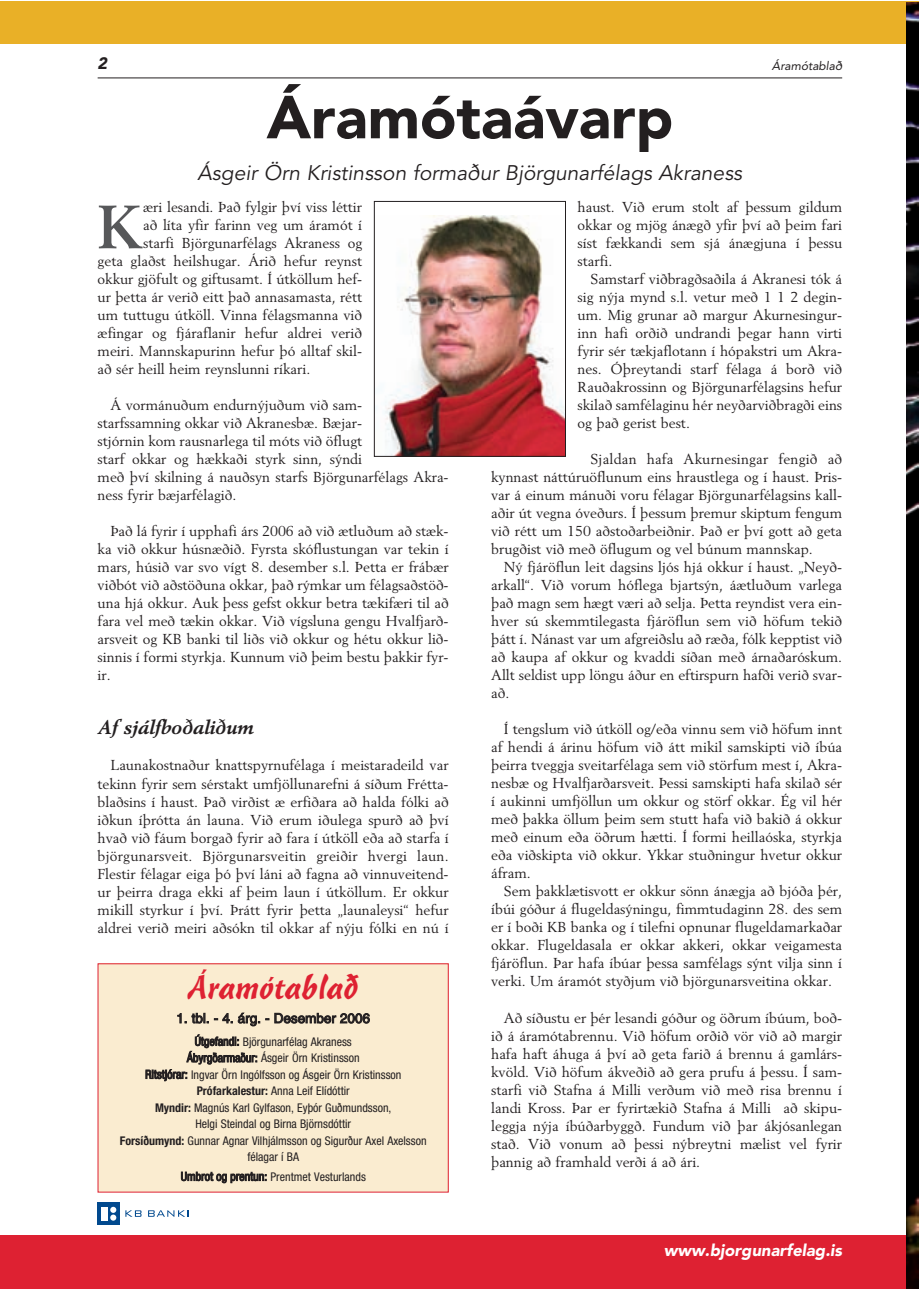
<style>
.page{position:relative;width:919px;height:1289px;background:#fff}
.page>*{position:absolute;margin:0;border:0;box-sizing:border-box;transform-origin:0 0}
.t1{font:700 60.15px "Berling";color:#57585a}
.t2{font:900 60px "Avenir";color:#231f20}
.t3{font:33px "Cascade Script";color:#de2132}
.t4{font:italic 21px "Avenir";color:#231f20}
.t5{font:italic 700 19.5px "Berling";color:#231f20}
.t6{font:italic 900 16.5px "Avenir";color:#fff}
.t7{font:italic 900 16.5px "Avenir";color:#231f20}
.t8{font:14.25px/18px "Berling";color:#231f20;text-align:justify}
.t9{font:13.5px "Helvetica IS";color:#231f20}
.t10{font:condensed 12px/16.5px "Helvetica Neue";color:#231f20;text-align:center}
.t11{font:italic 12px "Avenir";color:#231f20}
.s1{font-weight:700}
</style>
<div class="page">
<div style="left:0;top:1234px;width:918px;height:54px;background:#de2132"></div>
<div style="left:0;top:1px;width:918px;height:43px;background:#e9b027"></div>
<hr style="left:98px;top:78px;width:744px;height:1px;background:#231f20">
<svg style="left:125px;top:1210px;width:16px;height:6px"></svg>
<svg style="left:148px;top:1210px;width:40px;height:6px"></svg>
<div style="left:98px;top:1202px;width:22px;height:22px;background:#01498e"></div>
<svg style="left:110px;top:1206px;width:6px;height:14px"></svg>
<div style="left:102px;top:1206px;width:6px;height:14px;background:#fff"></div>
<img style="left:385px;top:215px;width:178px;height:239px">
<div style="left:374px;top:201px;width:191px;height:255px;border:1px solid #231f20"></div>
<div style="left:98px;top:963px;width:350px;height:229px;background:#faecd0"></div>
<div style="left:98px;top:963px;width:350px;height:229px;border:1px solid #de2132"></div>
<img style="left:905px;top:3px;width:13px;height:1285px">
<p class="t7" style="left:98px;top:57px;width:11px">2</p>
<p class="t11" style="left:771px;top:61px;width:72px">Áramótablað</p>
<h2 class="t2" style="left:266px;top:93px;width:408px">Áramótaávarp</h2>
<h3 class="t4" style="left:197px;top:164px;width:546px">Ásgeir Örn Kristinsson formaður Björgunarfélags Akraness</h3>
<h1 class="t1" style="left:98px;top:202px;width:47px">K</h1>
<p class="t8" style="left:143px;top:199px;width:220px">æri lesandi. Það fylgir því viss léttir</p>
<p class="t8" style="left:143px;top:217px;width:220px">að líta yfir farinn veg um áramót í</p>
<p class="t8" style="left:143px;top:235px;width:220px">starfi Björgunarfélags Akraness og</p>
<p class="t8" style="left:98px;top:253px;width:266px">geta glaðst heilshugar. Árið hefur reynst</p>
<p class="t8" style="left:98px;top:271px;width:266px">okkur gjöfult og giftusamt. Í útköllum hef-</p>
<p class="t8" style="left:98px;top:289px;width:266px">ur þetta ár verið eitt það annasamasta, rétt</p>
<p class="t8" style="left:98px;top:307px;width:266px">um tuttugu útköll. Vinna félagsmanna við</p>
<p class="t8" style="left:98px;top:325px;width:266px">æfingar og fjáraflanir hefur aldrei verið</p>
<p class="t8" style="left:98px;top:343px;width:266px">meiri. Mannskapurinn hefur þó alltaf skil-</p>
<p class="t8" style="left:98px;top:361px;width:214px">að sér heill heim reynslunni ríkari.</p>
<p class="t8" style="left:98px;top:397px;width:352px;text-align:left;text-indent:13px">Á vormánuðum endurnýjuðum við sam&shy;starfssamning okkar við Akranesbæ. Bæjar-<br>stjórnin kom rausnarlega til móts við öflugt<br>starf okkar og hækkaði styrk sinn, sýndi<br>með því skilning á nauðsyn starfs Björgunarfélags Akra&shy;ness fyrir bæjarfélagið.</p>
<p class="t8" style="left:98px;top:523px;width:352px;text-indent:13px">Það lá fyrir í upphafi árs 2006 að við ætluðum að stæk&shy;ka við okkur húsnæðið. Fyrsta skóflustungan var tekin í mars, húsið var svo vígt 8. desember s.l. Þetta er frábær viðbót við aðstöðuna okkar, það rýmkar um félagsaðstöð&shy;una hjá okkur. Auk þess gefst okkur betra tækifæri til að fara vel með tækin okkar. Við vígsluna gengu Hvalfjarð&shy;arsveit og KB banki til liðs við okkur og hétu okkur lið&shy;sinnis í formi styrkja. Kunnum við þeim bestu þakkir fyr&shy;ir.</p>
<h3 class="t5" style="left:98px;top:719px;width:157px">Af sjálfboðaliðum</h3>
<p class="t8" style="left:98px;top:757px;width:352px;text-indent:13px">Launakostnaður knattspyrnufélaga í meistaradeild var tekinn fyrir sem sérstakt umfjöllunarefni á síðum Frétta&shy;blaðsins í haust. Það virðist æ erfiðara að halda fólki að iðkun íþrótta án launa. Við erum iðulega spurð að því hvað við fáum borgað fyrir að fara í útköll eða að starfa í björgunarsveit. Björgunarsveitin greiðir hvergi laun.<br>Flestir félagar eiga þó því láni að fagna að vinnuveitend&shy;ur þeirra draga ekki af þeim laun í útköllum. Er okkur mikill styrkur í því. Þrátt fyrir þetta „launaleysi“ hefur aldrei verið meiri aðsókn til okkar af nýju fólki en nú í</p>
<h3 class="t3" style="left:188px;top:973px;width:172px">Áramótablað</h3>
<p class="t9" style="left:176px;top:1013px;width:195px">1. tbl. - 4. árg. - Desember 2006</p>
<p class="t10" style="left:120px;top:1034px;width:308px">Útgefandi: Björgunarfélag Akraness<br>Ábyrg›arma›ur: Ásgeir Örn Kristinsson<br>Ritstjórar: Ingvar Örn Ingólfsson og Ásgeir Örn Kristinsson <span class="s1">Prófarkalestur:</span> Anna Leif Elídóttir<br><span class="s1">Myndir:</span> Magnús Karl Gylfason, Eyflór Gu›mundsson,<br>Helgi Steindal og Birna Björnsdóttir<br><span class="s1">Forsí›umynd:</span> Gunnar Agnar Vilhjálmsson og Sigur›ur Axel Axelsson félagar í BA</p>
<p class="t10" style="left:181px;top:1169px;width:186px">Umbrot og prentun: Prentmet Vesturlands</p>
<p class="t8" style="left:577px;top:199px;width:266px">haust. Við erum stolt af þessum gildum okkar og mjög ánægð yfir því að þeim fari síst fækkandi sem sjá ánægjuna í þessu starfi.</p>
<p class="t8" style="left:577px;top:271px;width:266px;text-indent:13px">Samstarf viðbragðsaðila á Akranesi tók á sig nýja mynd s.l. vetur með 1 1 2 degin&shy;um. Mig grunar að margur Akurnesingur&shy;inn hafi orðið undrandi þegar hann virti fyrir sér tækjaflotann í hópakstri um Akra&shy;nes. Óþreytandi starf félaga á borð við Rauðakrossinn og Björgunarfélagsins hefur skilað samfélaginu hér neyðarviðbragði eins og það gerist best.</p>
<p class="t8" style="left:491px;top:451px;width:352px;text-indent:99px">Sjaldan hafa Akurnesingar fengið að kynnast náttúruöflunum eins hraustlega og í haust. Þris&shy;var á einum mánuði voru félagar Björgunarfélagsins kall&shy;aðir út vegna óveðurs. Í þessum þremur skiptum fengum við rétt um 150 aðstoðarbeiðnir. Það er því gott að geta brugðist við með öflugum og vel búnum mannskap.</p>
<p class="t8" style="left:491px;top:559px;width:352px;text-indent:13px">Ný fjáröflun leit dagsins ljós hjá okkur í haust. „Neyð&shy;arkall“. Við vorum hóflega bjartsýn, áætluðum varlega það magn sem hægt væri að selja. Þetta reyndist vera ein&shy;hver sú skemmtilegasta fjáröflun sem við höfum tekið þátt í. Nánast var um afgreiðslu að ræða, fólk kepptist við að kaupa af okkur og kvaddi síðan með árnaðaróskum.<br>Allt seldist upp löngu áður en eftirspurn hafði verið svar&shy;að.</p>
<p class="t8" style="left:491px;top:721px;width:352px;text-indent:13px">Í tengslum við útköll og/eða vinnu sem við höfum innt af hendi á árinu höfum við átt mikil samskipti við íbúa þeirra tveggja sveitarfélaga sem við störfum mest í, Akra&shy;nesbæ og Hvalfjarðarsveit. Þessi samskipti hafa skilað sér í aukinni umfjöllun um okkur og störf okkar. Ég vil hér með þakka öllum þeim sem stutt hafa við bakið á okkur með einum eða öðrum hætti. Í formi heillaóska, styrkja eða viðskipta við okkur. Ykkar stuðningur hvetur okkur áfram.</p>
<p class="t8" style="left:491px;top:883px;width:352px;text-indent:13px">Sem þakklætisvott er okkur sönn ánægja að bjóða þér, íbúi góður á flugeldasýningu, fimmtudaginn 28. des sem er í boði KB banka og í tilefni opnunar flugeldamarkaðar okkar. Flugeldasala er okkar akkeri, okkar veigamesta fjáröflun. Þar hafa íbúar þessa samfélags sýnt vilja sinn í verki. Um áramót styðjum við björgunarsveitina okkar.</p>
<p class="t8" style="left:491px;top:1009px;width:352px;text-indent:13px">Að síðustu er þér lesandi góður og öðrum íbúum, boð&shy;ið á áramótabrennu. Við höfum orðið vör við að margir hafa haft áhuga á því að geta farið á brennu á gamlárs&shy;kvöld. Við höfum ákveðið að gera prufu á þessu. Í sam&shy;starfi við Stafna á Milli verðum við með risa brennu í landi Kross. Þar er fyrirtækið Stafna á Milli að skipu&shy;leggja nýja íbúðarbyggð. Fundum við þar ákjósanlegan stað. Við vonum að þessi nýbreytni mælist vel fyrir þannig að framhald verði á að ári.</p>
<p class="t6" style="left:663px;top:1243px;width:180px">www.bjorgunarfelag.is</p>
</div>
